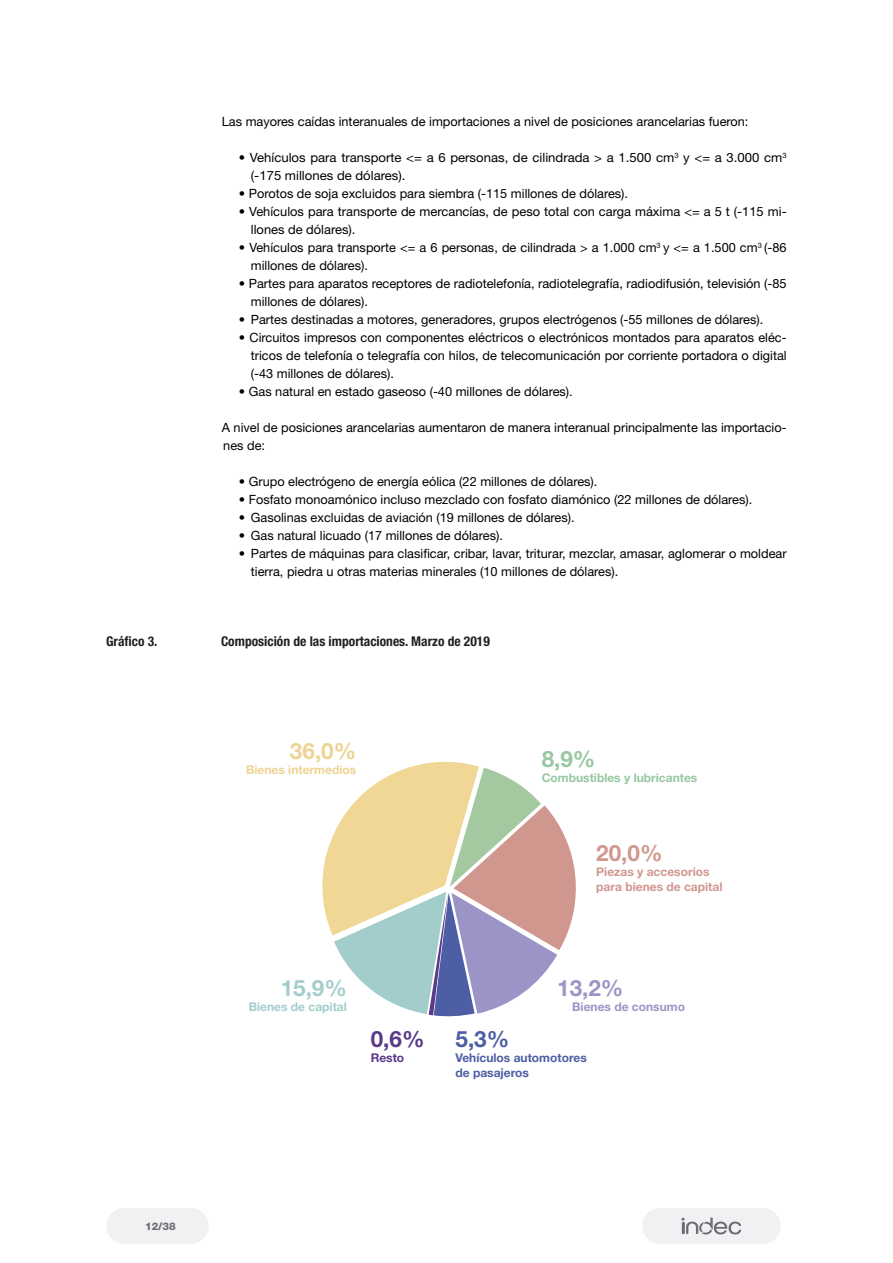
<style>
.page{position:relative;width:893px;height:1263px;background:#fff}
.page>*{position:absolute;margin:0;border:0;box-sizing:border-box;transform-origin:0 0}
.titulo_comunicado{font:700 22.5px "Helvetica Neue LT Std";color:#a3cdcb}
.titulo_comunicado-2{font:700 22.5px "Helvetica Neue LT Std";color:#d0978e}
.titulo_comunicado-3{font:700 22.5px "Helvetica Neue LT Std";color:#9a95c6}
.titulo_comunicado-4{font:700 22.5px "Helvetica Neue LT Std";color:#edd492}
.titulo_comunicado-5{font:700 22.5px "Helvetica Neue LT Std";color:#4d5ea4}
.titulo_comunicado-6{font:700 22.5px "Helvetica Neue LT Std";color:#97c7a1}
.titulo_comunicado-7{font:700 22.5px "Helvetica Neue LT Std";color:#593988}
.t1{font:700 condensed 13.5px "Helvetica Neue LT Std";color:#231f20}
.t2{font:12.75px/18px "Helvetica Neue LT Std";color:#000}
.titulo_comunicado-8{font:700 12px "Helvetica Neue LT Std";color:#d0978e}
.titulo_comunicado-9{font:700 12px "Helvetica Neue LT Std";color:#4d5ea4}
.titulo_comunicado-10{font:700 12px "Helvetica Neue LT Std";color:#97c7a1}
.titulo_comunicado-11{font:700 12px "Helvetica Neue LT Std";color:#edd492}
.titulo_comunicado-12{font:700 12px "Helvetica Neue LT Std";color:#a3cdcb}
.titulo_comunicado-13{font:700 12px "Helvetica Neue LT Std";color:#9a95c6}
.titulo_comunicado-14{font:700 12px "Helvetica Neue LT Std";color:#593988}
.t3{font:800 10.5px "Helvetica Neue LT Std";color:#6c6d70}
</style>
<div class="page">
<div style="left:642px;top:1208px;width:36px;height:36px;background:#f0f1f2;border-radius:50%"></div>
<div style="left:106px;top:1208px;width:36px;height:36px;background:#f0f1f2;border-radius:50%"></div>
<div style="left:745px;top:1208px;width:36px;height:36px;background:#f0f1f2;border-radius:50%"></div>
<div style="left:173px;top:1208px;width:36px;height:36px;background:#f0f1f2;border-radius:50%"></div>
<div style="left:661px;top:1208px;width:102px;height:36px;background:#f0f1f2"></div>
<div style="left:127px;top:1208px;width:67px;height:36px;background:#f0f1f2"></div>
<svg style="left:682px;top:1217px;width:59px;height:17px"></svg>
<svg style="left:322px;top:761px;width:254px;height:256px"></svg>
<hr style="left:892px;top:782px;width:1px;height:388px;background:#d2bb99">
<p class="t2" style="left:222px;top:112px;width:528px">Las mayores caídas interanuales de importaciones a nivel de posiciones arancelarias fueron:</p>
<p class="t2" style="left:251px;top:148px;width:537px;text-indent:-12px">• Vehículos para transporte &lt;= a 6 personas, de cilindrada &gt; a 1.500 cm<sup>3</sup> y &lt;= a 3.000 cm<sup>3 </sup>(-175 millones de dólares).</p>
<p class="t2" style="left:239px;top:184px;width:391px">• Porotos de soja excluidos para siembra (-115 millones de dólares).</p>
<p class="t2" style="left:251px;top:202px;width:537px;text-indent:-12px">• Vehículos para transporte de mercancías, de peso total con carga máxima &lt;= a 5 t (-115 mi&shy;llones de dólares).</p>
<p class="t2" style="left:251px;top:238px;width:537px;text-indent:-12px">• Vehículos para transporte &lt;= a 6 personas, de cilindrada &gt; a 1.000 cm<sup>3</sup> y &lt;= a 1.500 cm<sup>3</sup> (-86 millones de dólares).</p>
<p class="t2" style="left:251px;top:274px;width:537px;text-indent:-12px">• Partes para aparatos receptores de radiotelefonía, radiotelegrafía, radiodifusión, televisión (-85 millones de dólares).</p>
<p class="t2" style="left:239px;top:310px;width:526px">• Partes destinadas a motores, generadores, grupos electrógenos (-55 millones de dólares).</p>
<p class="t2" style="left:251px;top:328px;width:537px;text-align:justify;text-indent:-12px">• Circuitos impresos con componentes eléctricos o electrónicos montados para aparatos eléc&shy;tricos de telefonía o telegrafía con hilos, de telecomunicación por corriente portadora o digital (-43 millones de dólares).</p>
<p class="t2" style="left:239px;top:382px;width:335px">• Gas natural en estado gaseoso (-40 millones de dólares).</p>
<p class="t2" style="left:222px;top:418px;width:566px">A nivel de posiciones arancelarias aumentaron de manera interanual principalmente las importacio&shy;nes de:</p>
<p class="t2" style="left:239px;top:472px;width:360px">• Grupo electrógeno de energía eólica (22 millones de dólares).</p>
<p class="t2" style="left:239px;top:490px;width:515px">• Fosfato monoamónico incluso mezclado con fosfato diamónico (22 millones de dólares).</p>
<p class="t2" style="left:239px;top:508px;width:337px">• Gasolinas excluidas de aviación (19 millones de dólares).</p>
<p class="t2" style="left:239px;top:526px;width:265px">• Gas natural licuado (17 millones de dólares).</p>
<p class="t2" style="left:251px;top:544px;width:537px;text-indent:-12px">• Partes de máquinas para clasificar, cribar, lavar, triturar, mezclar, amasar, aglomerar o moldear tierra, piedra u otras materias minerales (10 millones de dólares).</p>
<p class="t1" style="left:106px;top:633px;width:53px">Gráfico 3.</p>
<p class="t1" style="left:221px;top:633px;width:270px">Composición de las importaciones. Marzo de 2019</p>
<p class="titulo_comunicado-4" style="left:290px;top:737px;width:68px">36,0%</p>
<p class="titulo_comunicado-11" style="left:246px;top:762px;width:112px">Bienes intermedios</p>
<p class="titulo_comunicado" style="left:281px;top:974px;width:68px">15,9%</p>
<p class="titulo_comunicado-12" style="left:249px;top:999px;width:100px">Bienes de capital</p>
<p class="titulo_comunicado-6" style="left:542px;top:745px;width:55px">8,9%</p>
<p class="titulo_comunicado-10" style="left:542px;top:770px;width:157px">Combustibles y lubricantes</p>
<p class="titulo_comunicado-2" style="left:596px;top:839px;width:68px">20,0%</p>
<p class="titulo_comunicado-8" style="left:596px;top:864px;width:115px">Piezas y accesorios</p>
<p class="titulo_comunicado-8" style="left:596px;top:879px;width:128px">para bienes de capital</p>
<p class="titulo_comunicado-3" style="left:557px;top:974px;width:68px">13,2%</p>
<p class="titulo_comunicado-13" style="left:572px;top:999px;width:114px">Bienes de consumo</p>
<p class="t3" style="left:145px;top:1220px;width:32px">12/38</p>
<p class="titulo_comunicado-7" style="left:371px;top:1025px;width:55px">0,6%</p>
<p class="titulo_comunicado-14" style="left:371px;top:1050px;width:35px">Resto</p>
<p class="titulo_comunicado-5" style="left:455px;top:1025px;width:55px">5,3%</p>
<p class="titulo_comunicado-9" style="left:455px;top:1050px;width:133px">Vehículos automotores</p>
<p class="titulo_comunicado-9" style="left:455px;top:1065px;width:75px">de pasajeros</p>
</div>
